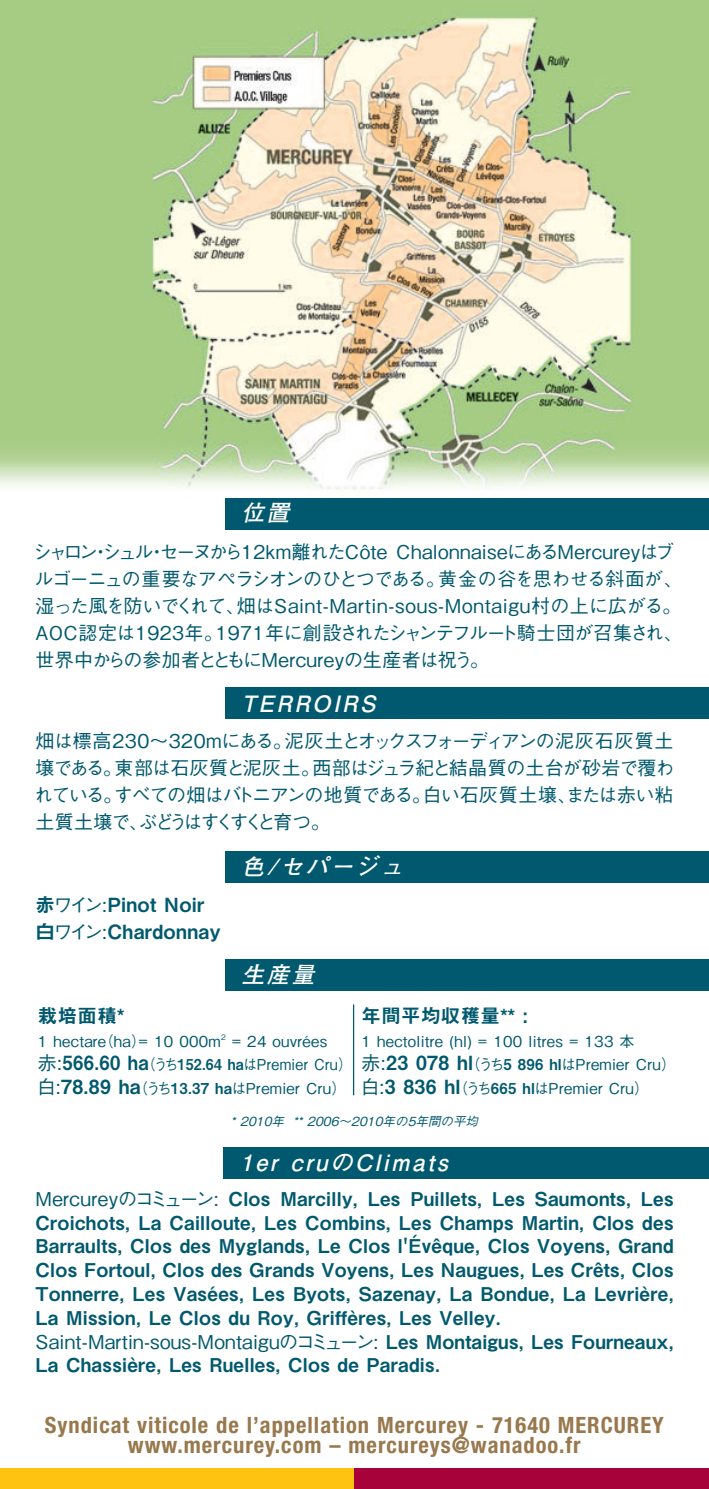
<style>
.page{position:relative;width:709px;height:1489px;background:#fff}
.page>*{position:absolute;margin:0;border:0;box-sizing:border-box;transform-origin:0 0}
.t1{font:700 condensed 22.5px/20px "Helvetica Neue";letter-spacing:.045em;color:#98784d;text-align:center}
.t2{font:italic 700 22.5px "Futo Go B101 Pro";color:#fff}
.t3{font:19.5px/27px "Midashi Go Pro MB31";letter-spacing:.015em;color:#00596e}
.t4{font:19px/23.8px "Midashi Go Pro MB31";letter-spacing:.015em;color:#00596e;text-align:justify}
.t5{font:500 19px/27px "Gothic BBB Pro";letter-spacing:-.01em;color:#00596e}
.t6{font:500 19px "Gothic BBB Pro";letter-spacing:.015em;color:#00596e}
.t7{font:500 15px/23.8px "Gothic BBB Pro";letter-spacing:.02em;color:#00596e}
.t8{font:italic 500 12.5px "Gothic BBB Pro";color:#00596e}
.s1{font-family:"Gothic BBB Pro";font-weight:500;font-size:19px}
.s2{font-size:19px}
.s3{font-family:"Midashi Go Pro MB31";font-weight:400;font-size:19.5px}
.s4{font-family:"Midashi Go Pro MB31";font-weight:400}
.s5{font-family:"Gothic BBB Pro";font-weight:500}
</style>
<div class="page">
<img style="left:0;top:0;width:709px;height:1179px">
<div style="left:225px;top:498px;width:484px;height:31px;background:#00596e"></div>
<div style="left:225px;top:687px;width:484px;height:31px;background:#00596e"></div>
<div style="left:225px;top:851px;width:484px;height:31px;background:#00596e"></div>
<div style="left:225px;top:959px;width:484px;height:31px;background:#00596e"></div>
<div style="left:223px;top:1147px;width:486px;height:31px;background:#00596e"></div>
<div style="left:0;top:1467px;width:354px;height:21px;background:#fec210"></div>
<div style="left:354px;top:1467px;width:355px;height:21px;background:#a70239"></div>
<hr style="left:353px;top:1004px;width:1px;height:91px;background:#00596e">
<p class="t2" style="left:242px;top:494px;width:55px">位置</p>
<p class="t5" style="left:33px;top:535px;width:651px">シャロン・シュル・セーヌから12km離れたCôte ChalonnaiseにあるMercureyはブルゴーニュの重要なアペラシオンのひとつである。黄金の谷を思わせる斜面が、湿った風を防いでくれて、畑はSaint-Martin-sous-Montaigu村の上に広がる。AOC認定は1923年。1971年に創設されたシャンテフルート騎士団が召集され、世界中からの参加者とともにMercureyの生産者は祝う。</p>
<p class="t2" style="left:242px;top:685px;width:142px">TERROIRS</p>
<p class="t5" style="left:34px;top:725px;width:641px;text-align:justify">畑は標高230〜320mにある。泥灰土とオックスフォーディアンの泥灰石灰質土壌である。東部は石灰質と泥灰土。西部はジュラ紀と結晶質の土台が砂岩で覆われている。すべての畑はバトニアンの地質である。白い石灰質土壌、または赤い粘土質土壌で、ぶどうはすくすくと育つ。</p>
<p class="t3" style="left:35px;top:889px;width:187px">赤<span class="s1">ワイン:</span>Pinot Noir白<span class="s1">ワイン:</span>Chardonnay</p>
<p class="t2" style="left:242px;top:848px;width:169px">色/セパージュ</p>
<p class="t2" style="left:242px;top:956px;width:80px">生産量</p>
<p class="t3" style="left:38px;top:999px;width:88px">栽培面積*</p>
<p class="t7" style="left:37px;top:1027px;width:316px">1 hectare（ha）= 10 000m<sup>2</sup> = 24 ouvrées<span class="s2">赤:</span><span class="s3">566.60 ha</span>（うち<span class="s4">152.64 ha</span>はPremier Cru）<span class="s2">白:</span><span class="s3">78.89 ha</span>（うち<span class="s4">13.37 ha</span>はPremier Cru）</p>
<p class="t3" style="left:361px;top:999px;width:168px">年間平均収穫量** :</p>
<p class="t7" style="left:361px;top:1027px;width:317px">1 hectolitre (hl) = 100 litres = 133 本<span class="s2">赤:</span><span class="s3">23 078 h</span>（<span class="s3">l</span> うち<span class="s4">5 896 hl</span>はPremier Cru）<span class="s2">白:</span><span class="s3">3 836 h</span>（<span class="s3">l</span> うち<span class="s4">665 hl</span>はPremier Cru）</p>
<p class="t8" style="left:231px;top:1110px;width:252px">* 2010年 ** 2006〜2010年の5年間の平均</p>
<p class="t2" style="left:240px;top:1144px;width:216px">1er cruのClimats</p>
<p class="t4" style="left:35px;top:1184px;width:639px"><span class="s5">Mercureyのコミューン:</span> Clos Marcilly, Les Puillets, Les Saumonts, Les Croichots, La Cailloute, Les Combins, Les Champs Martin, Clos des Barraults, Clos des Myglands, Le Clos l'Évêque, Clos Voyens, Grand Clos Fortoul, Clos des Grands Voyens, Les Naugues, Les Crêts, Clos Tonnerre, Les Vasées, Les Byots, Sazenay, La Bondue, La Levrière, La Mission, Le Clos du Roy, Griffères, Les Velley.</p>
<p class="t6" style="left:36px;top:1325px;width:639px">Saint-Martin-sous-Montaiguのコミューン: <span class="s4">Les Montaigus, Les Fourneaux,</span></p>
<p class="t4" style="left:36px;top:1350px;width:406px">La Chassière, Les Ruelles, Clos de Paradis.</p>
<p class="t1" style="left:45px;top:1416px;width:620px">Syndicat viticole de l’appellation Mercurey - 71640 MERCUREY www.mercurey.com – mercureys@wanadoo.fr</p>
</div>
